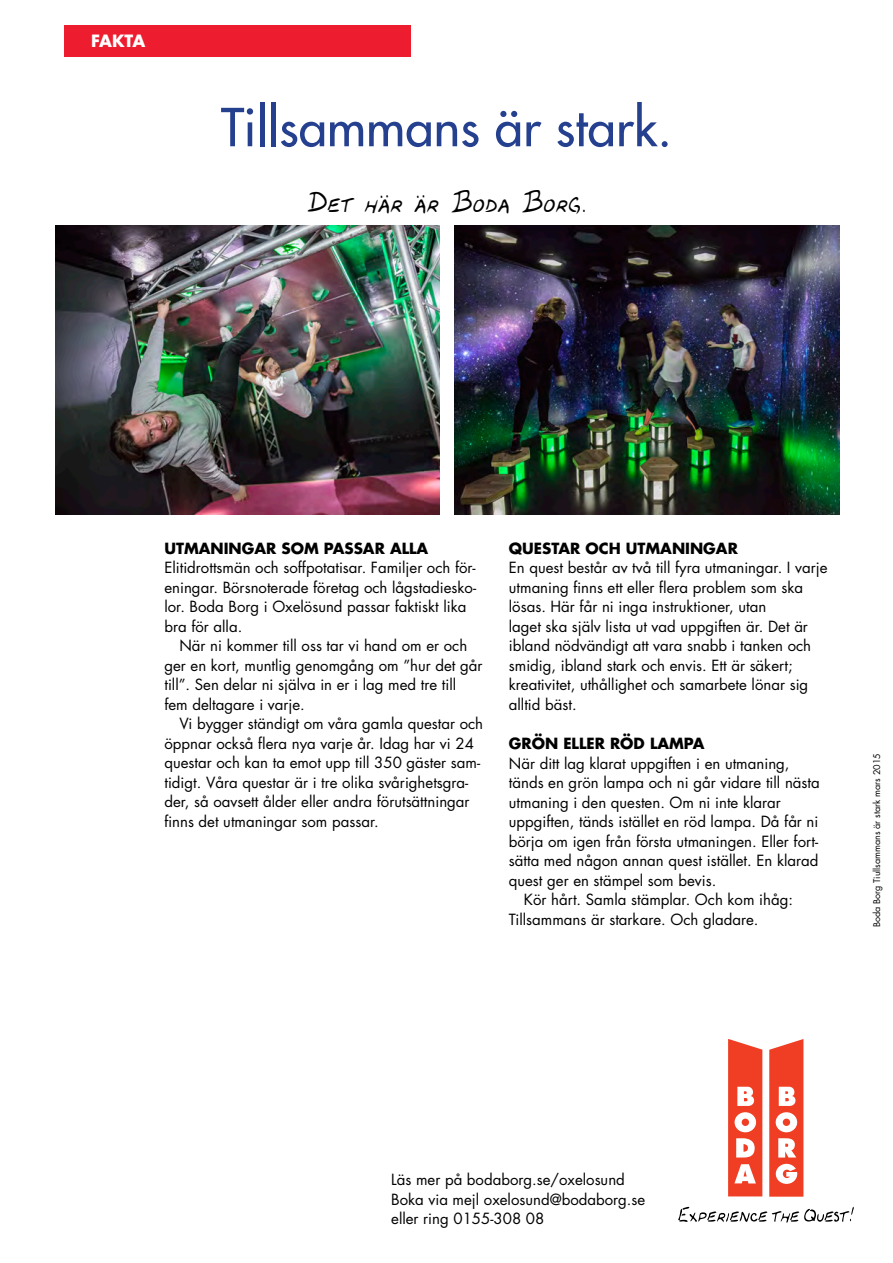
<style>
.page{position:relative;width:893px;height:1263px;background:#fff}
.page>*{position:absolute;margin:0;border:0;box-sizing:border-box;transform-origin:0 0}
.t1{font:500 51px "Futura Std";color:#25408f}
.t2{font:30px "Colemans Hand";color:#000}
.t3{font:700 16.5px "Futura";letter-spacing:-.025em;color:#fff}
.t4{font:15px/19.5px "Futura";color:#000}
.t5{font:700 15px "Futura";color:#000}
.t6{font:9px "Futura";color:#000}
</style>
<div class="page">
<div style="left:65px;top:25px;width:346px;height:32px;background:#ed1c2e"></div>
<svg style="left:728px;top:1039px;width:34px;height:157px"></svg>
<svg style="left:769px;top:1039px;width:34px;height:158px"></svg>
<svg style="left:678px;top:1207px;width:176px;height:15px"></svg>
<img style="left:55px;top:226px;width:385px;height:289px">
<img style="left:454px;top:226px;width:385px;height:289px">
<p class="t3" style="left:91px;top:29px;width:56px">FAKTA</p>
<h1 class="t1" style="left:221px;top:96px;width:452px">Tillsammans är stark.</h1>
<h2 class="t2" style="left:306px;top:183px;width:282px">Det här är Boda Borg.</h2>
<p class="t5" style="left:164px;top:538px;width:265px">UTMANINGAR SOM PASSAR ALLA</p>
<p class="t4" style="left:164px;top:558px;width:313px">Elitidrottsmän och soffpotatisar. Familjer och för&shy;eningar. Börsnoterade företag och lågstadiesko&shy;lor. Boda Borg i Oxelösund passar faktiskt lika bra för alla.</p>
<p class="t4" style="left:164px;top:636px;width:320px;text-indent:15px">När ni kommer till oss tar vi hand om er och ger en kort, muntlig genomgång om ”hur det går till”. Sen delar ni själva in er i lag med tre till fem deltagare i varje.</p>
<p class="t4" style="left:164px;top:714px;width:320px;text-indent:15px">Vi bygger ständigt om våra gamla questar och öppnar också flera nya varje år. Idag har vi 24 questar och kan ta emot upp till 350 gäster sam&shy;tidigt. Våra questar är i tre olika svårighetsgra&shy;der, så oavsett ålder eller andra förutsättningar finns det utmaningar som passar.</p>
<p class="t5" style="left:509px;top:538px;width:230px">QUESTAR OCH UTMANINGAR</p>
<p class="t4" style="left:509px;top:558px;width:320px">En quest består av två till fyra utmaningar. I varje utmaning finns ett eller flera problem som ska lösas. Här får ni inga instruktioner, utan<br>laget ska själv lista ut vad uppgiften är. Det är ibland nödvändigt att vara snabb i tanken och smidig, ibland stark och envis. Ett är säkert; kreativitet, uthållighet och samarbete lönar sig alltid bäst.</p>
<p class="t5" style="left:509px;top:733px;width:197px">GRÖN ELLER RÖD LAMPA</p>
<p class="t4" style="left:509px;top:753px;width:282px">När ditt lag klarat uppgiften i en utmaning,</p>
<p class="t4" style="left:509px;top:772px;width:312px">tänds en grön lampa och ni går vidare till nästa</p>
<p class="t4" style="left:509px;top:792px;width:273px">utmaning i den questen. Om ni inte klarar</p>
<p class="t4" style="left:509px;top:811px;width:311px">uppgiften, tänds istället en röd lampa. Då får ni</p>
<p class="t4" style="left:509px;top:831px;width:311px">börja om igen från första utmaningen. Eller fort-</p>
<p class="t4" style="left:509px;top:850px;width:311px">sätta med någon annan quest istället. En klarad</p>
<p class="t4" style="left:509px;top:870px;width:209px">quest ger en stämpel som bevis.</p>
<p class="t4" style="left:524px;top:889px;width:271px">Kör hårt. Samla stämplar. Och kom ihåg:</p>
<p class="t4" style="left:509px;top:909px;width:251px">Tillsammans är starkare. Och gladare.</p>
<p class="t6" style="left:871px;top:927px;width:176px;rotate:-90deg">Boda Borg Tiullsammans är stark mars 2015</p>
<p class="t4" style="left:391px;top:1170px;width:256px">Läs mer på bodaborg.se/oxelosund<br>Boka via mejl oxelosund@bodaborg.se eller ring 0155-308 08</p>
</div>
